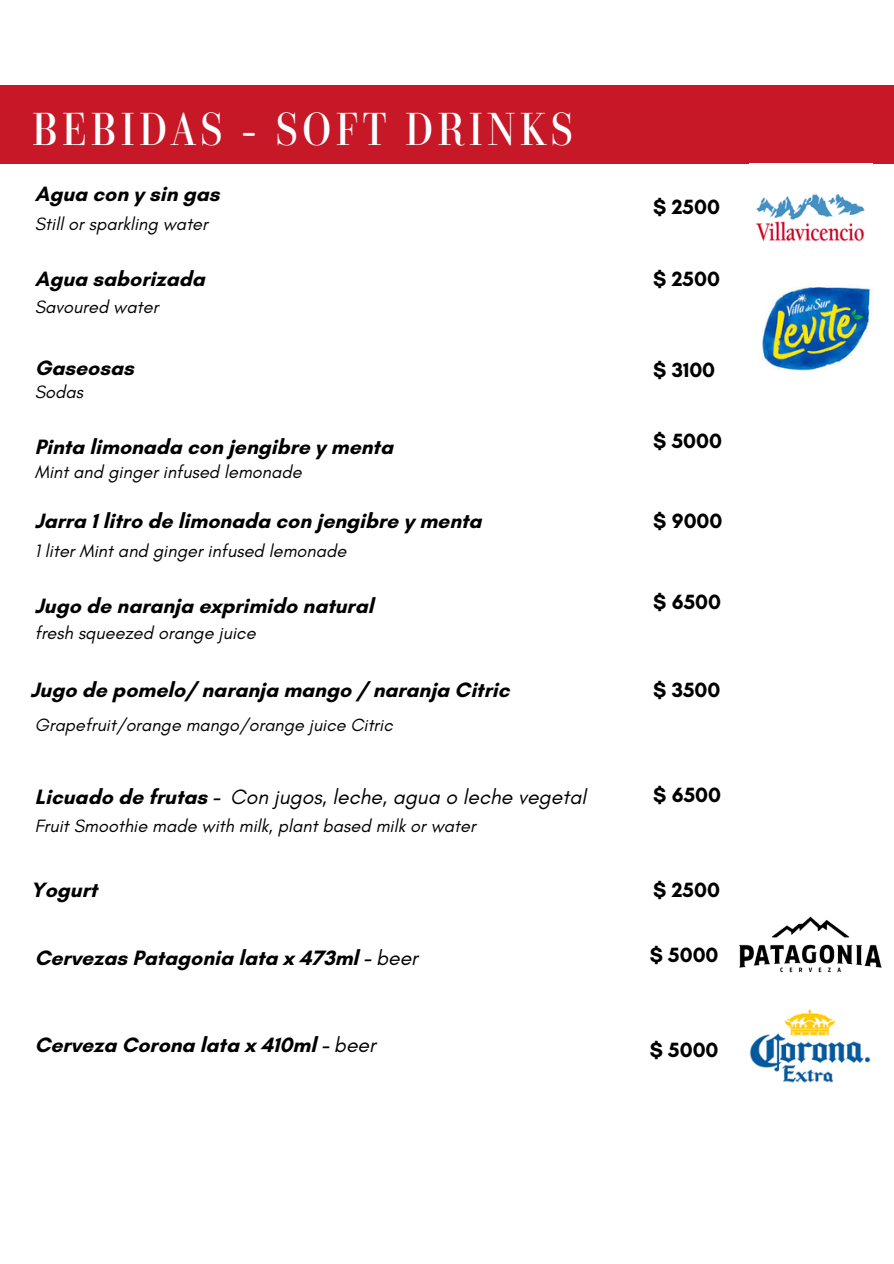
<style>
.page{position:relative;width:894px;height:1264px;background:#fff}
.page>*{position:absolute;margin:0;border:0;box-sizing:border-box;transform-origin:0 0}
.t1{font:44.55px "Parmigiano Headline HL";letter-spacing:.085em;color:#fff}
.t2{font:700 21.15px "Glacial Indifference";color:#000}
.t3{font:italic 21.15px "Glacial Indifference";color:#000}
.t4{font:700 21px "Glacial Indifference";color:#000}
.t5{font:italic 18.15px "Glacial Indifference";color:#000}
.t6{font:italic 18px "Glacial Indifference";color:#000}
.s1{font-weight:700;font-style:normal}
.s2{font-weight:400;font-style:italic}
</style>
<div class="page">
<div style="left:0;top:85px;width:893px;height:78px;background:#c71827"></div>
<img style="left:739px;top:916px;width:143px;height:57px">
<img style="left:749px;top:1008px;width:122px;height:75px">
<img style="left:756px;top:194px;width:109px;height:48px">
<img style="left:761px;top:285px;width:111px;height:86px">
<h1 class="t1" style="left:32px;top:101px;width:543px">BEBIDAS - SOFT DRINKS</h1>
<h2 class="t2" style="left:35px;top:181px;width:186px">Agua con y sin gas</h2>
<p class="t5" style="left:35px;top:212px;width:174px">Still or sparkling water</p>
<h2 class="t2" style="left:35px;top:266px;width:171px">Agua saborizada</h2>
<h2 class="t5" style="left:35px;top:295px;width:125px">Savoured water</h2>
<p class="t2" style="left:35px;top:355px;width:100px">Gaseosas</p>
<h2 class="t5" style="left:35px;top:381px;width:50px">Sodas</h2>
<p class="t2" style="left:35px;top:434px;width:359px">Pinta limonada con jengibre y menta</p>
<h2 class="t5" style="left:35px;top:461px;width:268px">Mint and ginger infused lemonade</h2>
<p class="t4" style="left:653px;top:194px;width:68px">$ 2500</p>
<h2 class="t4" style="left:653px;top:266px;width:68px">$ 2500</h2>
<p class="t4" style="left:653px;top:357px;width:63px">$ 3100</p>
<h2 class="t4" style="left:653px;top:428px;width:70px">$ 5000</h2>
<p class="t2" style="left:35px;top:508px;width:448px">Jarra 1 litro de limonada con jengibre y menta</p>
<h2 class="t4" style="left:653px;top:508px;width:71px">$ 9000</h2>
<h2 class="t5" style="left:35px;top:539px;width:313px">1 liter Mint and ginger infused lemonade</h2>
<p class="t2" style="left:35px;top:592px;width:340px">Jugo de naranja exprimido natural</p>
<h2 class="t4" style="left:653px;top:589px;width:69px">$ 6500</h2>
<p class="t5" style="left:35px;top:622px;width:222px">fresh squeezed orange juice</p>
<h3 class="t2" style="left:31px;top:676px;width:480px">Jugo de pomelo/ naranja mango / naranja Citric</h3>
<h3 class="t4" style="left:653px;top:676px;width:69px">$ 3500</h3>
<h2 class="t6" style="left:35px;top:714px;width:359px">Grapefruit/orange mango/orange juice Citric</h2>
<p class="t3" style="left:35px;top:784px;width:552px"><span class="s1">Licuado de frutas -</span> Con jugos, leche, agua o leche vegetal</p>
<h2 class="t4" style="left:653px;top:782px;width:69px">$ 6500</h2>
<h2 class="t5" style="left:35px;top:814px;width:442px">Fruit Smoothie made with milk, plant based milk or water</h2>
<h3 class="t2" style="left:31px;top:876px;width:68px">Yogurt</h3>
<h2 class="t4" style="left:653px;top:876px;width:68px">$ 2500</h2>
<p class="t2" style="left:35px;top:945px;width:384px">Cervezas Patagonia lata x 473ml - <span class="s2">beer</span></p>
<h2 class="t4" style="left:649px;top:942px;width:70px">$ 5000</h2>
<h2 class="t2" style="left:35px;top:1032px;width:342px">Cerveza Corona lata x 410ml - <span class="s2">beer</span></h2>
<h2 class="t4" style="left:649px;top:1036px;width:70px">$ 5000</h2>
</div>
